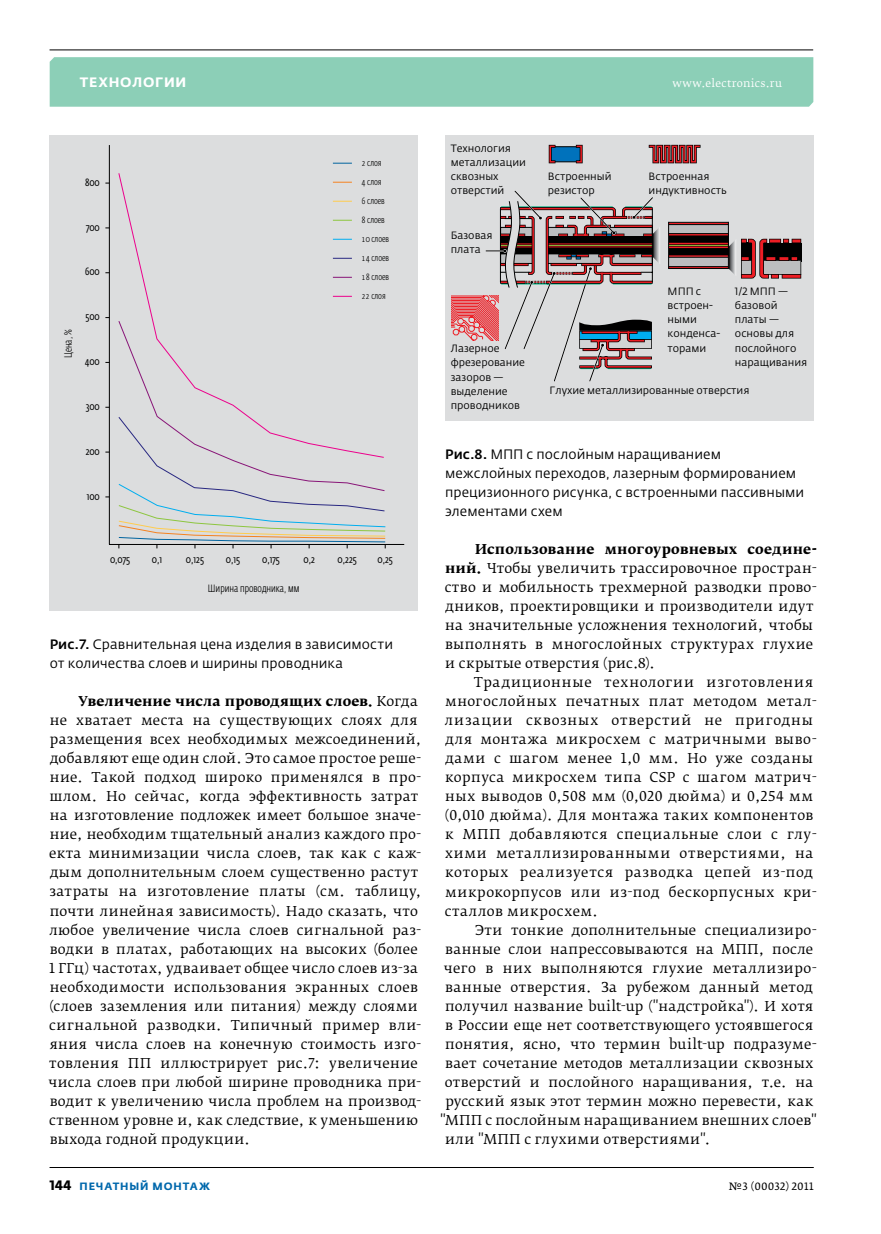
<style>
.page{position:relative;width:881px;height:1234px;background:#fff}
.page>*{position:absolute;margin:0;border:0;box-sizing:border-box;transform-origin:0 0}
.t1{font:13.5px/19px "Fedra Serif B Pro";letter-spacing:.025em;color:#000}
.t2{font:13.5px/19px "Fedra Serif B Pro";letter-spacing:.045em;color:#000}
.t3{font:13.5px/19px "Fedra Sans Pro";letter-spacing:.005em;color:#000}
.t4{font:700 13.5px "Fedra Sans Alt Pro";letter-spacing:.055em;color:#fff}
.t5{font:10.5px/14.1px "Fedra Sans Pro";color:#000}
.t6{font:10.5px "Fedra Sans Cond Pro";letter-spacing:-.01em;color:#000}
.t7{font:300 10.5px "Fedra Sans Cond Pro";color:#000}
.t8{font:10.5px "Fedra Serif B Pro";letter-spacing:.03em;color:#fff}
.t9{font:700 10.5px "Fedra Sans Alt Pro";letter-spacing:.085em;color:#0068ac}
.t10{font:10.5px "Fedra Serif A Pro";letter-spacing:.02em;color:#000}
.t11{font:300 9px/19px "Fedra Sans Cond Pro";color:#000}
.s1{font-weight:500}
.s2{font-weight:700}
.s3{font-family:"Fedra Sans Pro";font-size:13.5px;color:#000}
</style>
<div class="page">
<div style="left:50px;top:57px;width:763px;height:50px;background:#8ccfb7"></div>
<hr style="left:50px;top:49px;width:762px;height:1px;background:#000">
<hr style="left:50px;top:1166px;width:763px;height:1px;background:#000">
<div style="left:444px;top:135px;width:368px;height:285px;background:#dcddde"></div>
<div style="left:549px;top:146px;width:32px;height:16px;background:#0072bc;border:1px solid #000"></div>
<svg style="left:669px;top:225px;width:58px;height:8px"></svg>
<div style="left:668px;top:257px;width:60px;height:9px;background:#bcbec0"></div>
<div style="left:668px;top:235px;width:60px;height:21px;background:#000"></div>
<hr style="left:668px;top:245px;width:60px;height:1px;background:#8dc63f">
<hr style="left:668px;top:243px;width:60px;height:1px;background:#ed1d24">
<hr style="left:668px;top:234px;width:60px;height:1px;background:#ed1d24">
<hr style="left:668px;top:255px;width:60px;height:2px;background:#ed1d24">
<hr style="left:668px;top:233px;width:60px;height:1px;background:#000">
<hr style="left:668px;top:223px;width:60px;height:1px;background:#ed1d24">
<hr style="left:668px;top:222px;width:60px;height:1px;background:#000">
<hr style="left:668px;top:224px;width:60px;height:1px;background:#000">
<hr style="left:668px;top:257px;width:60px;height:1px;background:#000">
<hr style="left:668px;top:266px;width:60px;height:2px;background:#ed1d24">
<hr style="left:668px;top:268px;width:60px;height:1px;background:#000">
<hr style="left:668px;top:266px;width:60px;height:1px;background:#000">
<hr style="left:668px;top:246px;width:60px;height:2px;background:#ed1d24">
<hr style="left:668px;top:222px;width:1px;height:46px;background:#000">
<hr style="left:727px;top:222px;width:1px;height:46px;background:#000">
<svg style="left:728px;top:236px;width:72px;height:43px"></svg>
<svg style="left:648px;top:144px;width:53px;height:20px"></svg>
<div style="left:549px;top:145px;width:5px;height:17px;border:2px solid #ed1d24"></div>
<svg style="left:451px;top:190px;width:208px;height:192px"></svg>
<div style="left:49px;top:135px;width:368px;height:475px;background:#dcddde"></div>
<hr style="left:109px;top:145px;width:1px;height:399px;background:#000">
<hr style="left:109px;top:544px;width:295px;height:1px;background:#000">
<svg style="left:118px;top:162px;width:268px;height:380px"></svg>
<svg style="left:333px;top:182px;width:19px;height:1px"></svg>
<svg style="left:333px;top:201px;width:19px;height:1px"></svg>
<svg style="left:333px;top:220px;width:19px;height:1px"></svg>
<svg style="left:333px;top:239px;width:19px;height:1px"></svg>
<svg style="left:333px;top:258px;width:19px;height:1px"></svg>
<svg style="left:333px;top:277px;width:19px;height:1px"></svg>
<svg style="left:333px;top:296px;width:19px;height:1px"></svg>
<p class="t4" style="left:80px;top:74px;width:102px">ТЕХНОЛОГИи</p>
<p class="t8" style="left:672px;top:77px;width:111px">www.electronics.ru</p>
<p class="t6" style="left:85px;top:176px;width:16px">800</p>
<p class="t6" style="left:86px;top:220px;width:15px">700</p>
<p class="t6" style="left:85px;top:265px;width:16px">600</p>
<p class="t7" style="left:62px;top:358px;width:30px;rotate:-90deg">Цена, %</p>
<p class="t6" style="left:86px;top:310px;width:16px">500</p>
<p class="t6" style="left:85px;top:355px;width:16px">400</p>
<p class="t6" style="left:86px;top:400px;width:16px">300</p>
<p class="t6" style="left:86px;top:444px;width:16px">200</p>
<p class="t6" style="left:87px;top:489px;width:14px">100</p>
<p class="t11" style="left:361px;top:153px;width:29px">2 слоя<br>4 слоя<br>6 слоев<br>8 слоев<br>10 слоев<br>14 слоев<br>18 слоев<br>22 слоя</p>
<p class="t6" style="left:110px;top:553px;width:22px">0,075</p>
<p class="t6" style="left:152px;top:553px;width:12px">0,1</p>
<p class="t6" style="left:186px;top:553px;width:20px">0,125</p>
<p class="t6" style="left:226px;top:553px;width:16px">0,15</p>
<p class="t6" style="left:262px;top:553px;width:19px">0,175</p>
<p class="t6" style="left:303px;top:553px;width:13px">0,2</p>
<p class="t6" style="left:337px;top:553px;width:21px">0,225</p>
<p class="t6" style="left:377px;top:553px;width:17px">0,25</p>
<p class="t7" style="left:208px;top:582px;width:93px">Ширина проводника, мм</p>
<p class="t3" style="left:50px;top:634px;width:345px"><span class="s1">Рис.7.</span> Сравнительная цена изделия в зависимости от количества слоев и ширины проводника</p>
<p class="t1" style="left:48px;top:691px;width:374px;text-indent:30px"><span class="s2">Увеличение числа проводящих слоев.</span> Когда не хватает места на существующих слоях для размещения всех необходимых межсоединений, добавляют еще один слой. Это самое простое реше&shy;ние. Такой подход широко применялся в про&shy;шлом. Но сейчас, когда эффективность затрат на изготовление подложек имеет большое значе&shy;ние, необходим тщательный анализ каждого про&shy;екта минимизации числа слоев, так как с каж&shy;дым дополнительным слоем существенно растут затраты на изготовление платы (см. таблицу, почти линейная зависимость). Надо сказать, что любое увеличение числа слоев сигнальной раз&shy;водки в платах, работающих на высоких (более 1 ГГц) частотах, удваивает общее число слоев из-за необходимости использования экранных слоев (слоев заземления или питания) между слоями сигнальной разводки. Типичный пример вли&shy;яния числа слоев на конечную стоимость изго&shy;товления ПП иллюстрирует рис.7: увеличение числа слоев при любой ширине проводника при&shy;водит к увеличению числа проблем на производ&shy;ственном уровне и, как следствие, к уменьшению выхода годной продукции.</p>
<p class="t5" style="left:450px;top:141px;width:77px">Технология металлизации сквозных отверстий</p>
<p class="t5" style="left:450px;top:228px;width:43px">Базовая плата</p>
<p class="t5" style="left:450px;top:341px;width:76px">Лазерное фрезерование зазоров — выделение проводников</p>
<p class="t5" style="left:547px;top:169px;width:65px">Встроенный резистор</p>
<p class="t5" style="left:648px;top:169px;width:80px">Встроенная индуктивность</p>
<p class="t5" style="left:734px;top:284px;width:74px">1/2 МПП — базовой платы — основы для послойного наращивания</p>
<p class="t5" style="left:667px;top:284px;width:54px">МПП с встроен&shy;ными конденса&shy;торами</p>
<p class="t5" style="left:549px;top:383px;width:201px">Глухие металлизированные отверстия</p>
<p class="t3" style="left:445px;top:444px;width:360px"><span class="s1">Рис.8.</span> МПП с послойным наращиванием межслойных переходов, лазерным формированием прецизионного рисунка, с встроенными пассивными элементами схем</p>
<p class="t1" style="left:444px;top:539px;width:373px;text-indent:31px"><span class="s2">Использование многоуровневых соедине&shy;ний.</span> Чтобы увеличить трассировочное простран&shy;ство и мобильность трехмерной разводки прово&shy;дников, проектировщики и производители идут на значительные усложнения технологий, чтобы выполнять в многослойных структурах глухие и скрытые отверстия (рис.8).</p>
<p class="t2" style="left:444px;top:672px;width:373px;text-indent:29px">Традиционные технологии изготовления многослойных печатных плат методом метал&shy;лизации сквозных отверстий не пригодны для монтажа микросхем с матричными выво&shy;дами с шагом менее 1,0 мм. Но уже созданы корпуса микросхем типа CSP с шагом матрич&shy;ных выводов 0,508 мм (0,020 дюйма) и 0,254 мм (0,010 дюйма). Для монтажа таких компонентов к МПП добавляются специальные слои с глу&shy;хими металлизированными отверстиями, на которых реализуется разводка цепей из-под микрокорпусов или из-под бескорпусных кри&shy;сталлов микросхем.</p>
<p class="t1" style="left:474px;top:920px;width:343px">Эти тонкие дополнительные специализиро-</p>
<p class="t1" style="left:445px;top:939px;width:369px">ванные слои напрессовываются на МПП, после</p>
<p class="t1" style="left:443px;top:958px;width:374px">чего в них выполняются глухие металлизиро-</p>
<p class="t1" style="left:445px;top:977px;width:369px">ванные отверстия. За рубежом данный метод</p>
<p class="t1" style="left:445px;top:996px;width:369px">получил название built-up ("надстройка"). И хотя</p>
<p class="t1" style="left:445px;top:1015px;width:369px">в России еще нет соответствующего устоявшегося</p>
<p class="t1" style="left:445px;top:1034px;width:373px">понятия, ясно, что термин built-up подразуме-</p>
<p class="t1" style="left:445px;top:1053px;width:369px">вает сочетание методов металлизации сквозных</p>
<p class="t1" style="left:444px;top:1072px;width:370px">отверстий и послойного наращивания, т.е. на</p>
<p class="t1" style="left:445px;top:1091px;width:369px">русский язык этот термин можно перевести, как</p>
<p class="t1" style="left:440px;top:1110px;width:378px">"МПП с послойным наращиванием внешних слоев"</p>
<p class="t1" style="left:445px;top:1129px;width:267px">или "МПП с глухими отверстиями".</p>
<p class="t9" style="left:50px;top:1179px;width:162px"><span class="s3">144</span> печатный монтаж</p>
<p class="t10" style="left:728px;top:1179px;width:86px">№3 (00032) 2011</p>
</div>
